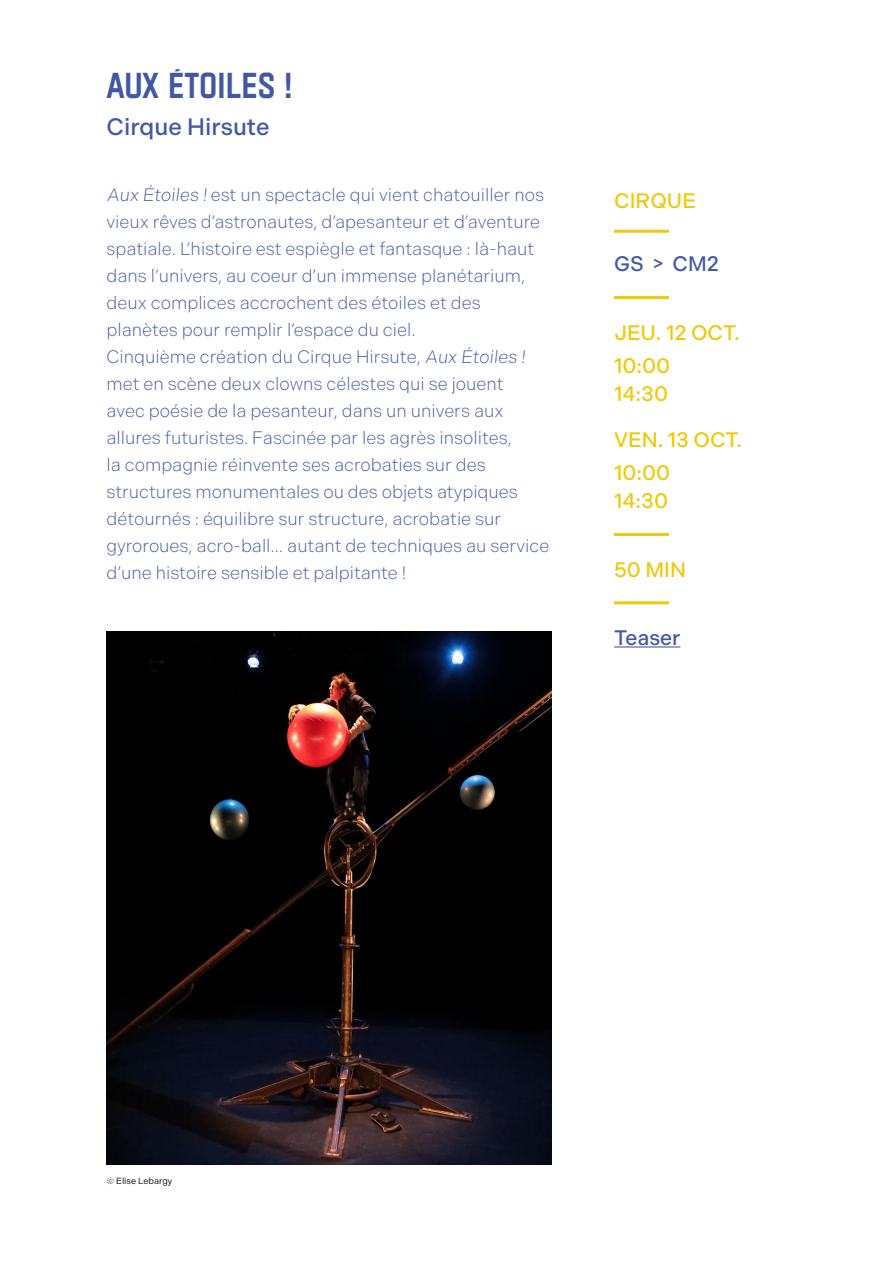
<style>
.page{position:relative;width:893px;height:1263px;background:#fff}
.page>*{position:absolute;margin:0;border:0;box-sizing:border-box;transform-origin:0 0}
.t1{font:36px "Plaak 4 Terme 44 Bold B";color:#4258a4}
.t2{font:500 23.7px "Indivisible";color:#4258a4}
.t3{font:500 21px "Indivisible";color:#eeca0a}
.t4{font:500 21px "Indivisible";color:#4258a4}
.t5{font:300 18px/27px "Indivisible";color:#4258a4}
.t6{font:9px "Indivisible";color:#000}
</style>
<div class="page">
<hr style="left:614px;top:230px;width:55px;height:3px;background:#eeca0a">
<hr style="left:614px;top:296px;width:55px;height:3px;background:#eeca0a">
<hr style="left:614px;top:533px;width:55px;height:3px;background:#eeca0a">
<hr style="left:614px;top:601px;width:55px;height:3px;background:#eeca0a">
<img style="left:106px;top:631px;width:445px;height:533px">
<hr style="left:614px;top:646px;width:66px;height:1px;background:#4258a4">
<h1 class="t1" style="left:106px;top:66px;width:188px">AUX ÉTOILES !</h1>
<h2 class="t2" style="left:106px;top:113px;width:165px">Cirque Hirsute</h2>
<p class="t5" style="left:106px;top:181px;width:444px">Aux Étoiles ! est un spectacle qui vient chatouiller nos vieux rêves d’astronautes, d’apesanteur et d’aventure spatiale. L’histoire est espiègle et fantasque : là-haut dans l’univers, au coeur d’un immense planétarium, deux complices accrochent des étoiles et des planètes pour remplir l’espace du ciel.<br>Cinquième création du Cirque Hirsute, Aux Étoiles! met en scène deux clowns célestes qui se jouent<br>avec poésie de la pesanteur, dans un univers aux allures futuristes. Fascinée par les agrès insolites,<br>la compagnie réinvente ses acrobaties sur des structures monumentales ou des objets atypiques détournés : équilibre sur structure, acrobatie sur gyroroues, acro-ball… autant de techniques au service d’une histoire sensible et palpitante !</p>
<p class="t3" style="left:614px;top:189px;width:83px">CIRQUE</p>
<p class="t4" style="left:614px;top:252px;width:106px">GS &gt; CM2</p>
<p class="t3" style="left:614px;top:321px;width:127px">JEU. 12 OCT.</p>
<p class="t3" style="left:614px;top:353px;width:58px">10:00</p>
<p class="t3" style="left:614px;top:382px;width:56px">14:30</p>
<p class="t3" style="left:614px;top:428px;width:130px">VEN. 13 OCT.</p>
<p class="t3" style="left:614px;top:460px;width:58px">10:00</p>
<p class="t3" style="left:614px;top:489px;width:56px">14:30</p>
<p class="t3" style="left:614px;top:557px;width:74px">50 MIN</p>
<p class="t4" style="left:614px;top:625px;width:68px">Teaser</p>
<p class="t6" style="left:106px;top:1175px;width:67px">© Elise Lebargy</p>
</div>
